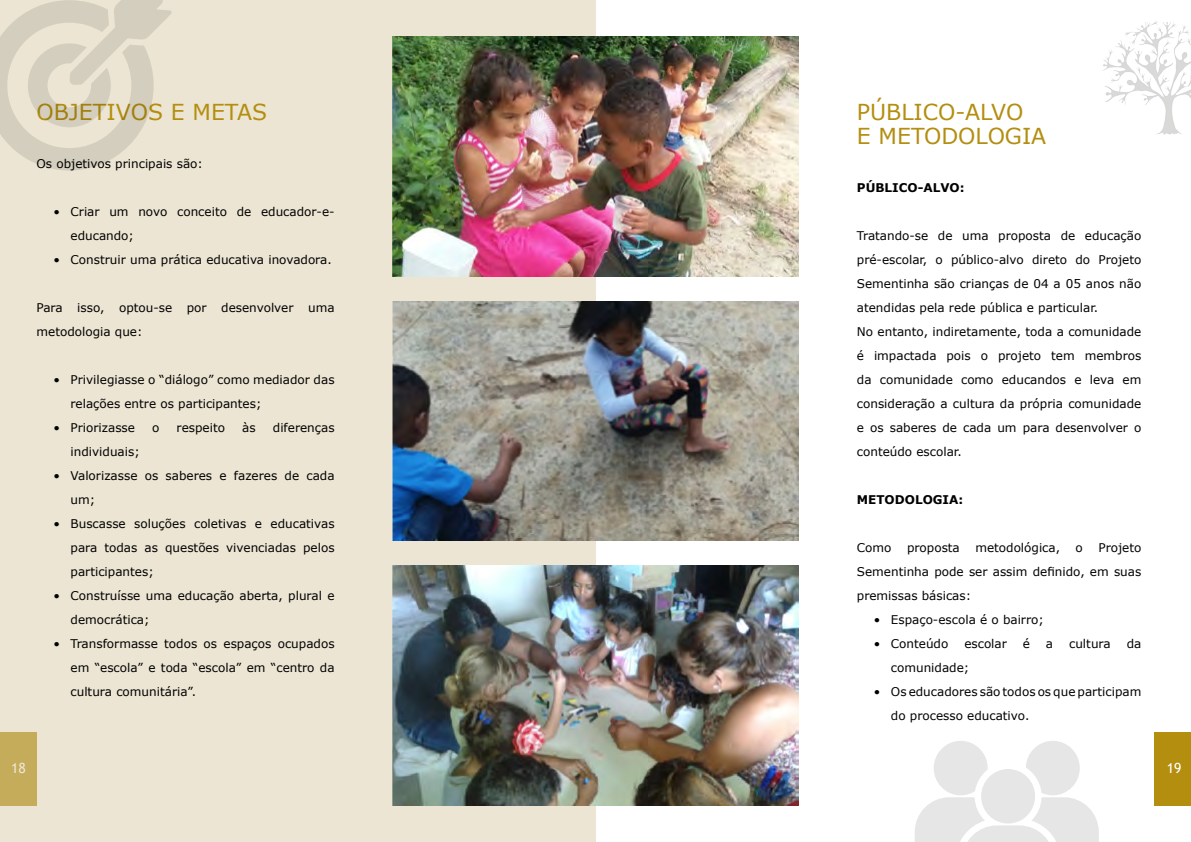
<style>
.page{position:relative;width:1191px;height:842px;background:#fff}
.page>*{position:absolute;margin:0;border:0;box-sizing:border-box;transform-origin:0 0}
.t1{font:22px/24px "Verdana";color:#b38e0f}
.t2{font:14px "Trebuchet MS";color:#fff}
.t3{font:12px/24px "Verdana";color:#000}
.t4{font:700 12px "Verdana";color:#000}
</style>
<div class="page">
<div style="left:1155px;top:732px;width:36px;height:74px;background:#b38e0f"></div>
<img style="left:1103px;top:21px;width:88px;height:114px">
<div style="left:0;top:0;width:595px;height:842px;background:#ece5d3"></div>
<img style="left:392px;top:37px;width:406px;height:239px">
<img style="left:392px;top:301px;width:406px;height:240px">
<img style="left:392px;top:566px;width:406px;height:239px">
<svg style="left:915px;top:741px;width:183px;height:101px"></svg>
<svg style="left:0;top:0;width:172px;height:171px"></svg>
<h1 class="t1" style="left:36px;top:100px;width:232px">OBJETIVOS E METAS</h1>
<p class="t3" style="left:36px;top:152px;width:168px">Os objetivos principais são:</p>
<p class="t3" style="left:71px;top:200px;width:265px;text-indent:-17px">• Criar um novo conceito de educador-e&shy;educando;</p>
<p class="t3" style="left:54px;top:248px;width:280px">• Construir uma prática educativa inovadora.</p>
<p class="t3" style="left:36px;top:296px;width:299px">Para isso, optou-se por desenvolver uma metodologia que:</p>
<p class="t3" style="left:70px;top:368px;width:265px;text-indent:-17px">• Privilegiasse o “diálogo” como mediador das relações entre os participantes;</p>
<p class="t3" style="left:53px;top:416px;width:83px">• Priorizasse</p>
<p class="t3" style="left:152px;top:416px;width:9px">o</p>
<p class="t3" style="left:177px;top:416px;width:50px">respeito</p>
<p class="t3" style="left:242px;top:416px;width:15px">às</p>
<p class="t3" style="left:273px;top:416px;width:63px">diferenças</p>
<p class="t3" style="left:70px;top:440px;width:71px">individuais;</p>
<p class="t3" style="left:70px;top:464px;width:265px;text-indent:-17px">• Valorizasse os saberes e fazeres de cada um;</p>
<p class="t3" style="left:70px;top:512px;width:265px;text-align:justify;text-indent:-17px">• Buscasse soluções coletivas e educativas para todas as questões vivenciadas pelos participantes;</p>
<p class="t3" style="left:70px;top:584px;width:265px;text-indent:-17px">• Construísse uma educação aberta, plural e democrática;</p>
<p class="t3" style="left:70px;top:632px;width:265px;text-align:justify;text-indent:-17px">• Transformasse todos os espaços ocupados em “escola” e toda “escola” em “centro da cultura comunitária”.</p>
<h1 class="t1" style="left:857px;top:100px;width:191px">PÚBLICO-ALVO<br>E METODOLOGIA</h1>
<p class="t4" style="left:857px;top:179px;width:109px">PÚBLICO-ALVO:</p>
<p class="t3" style="left:857px;top:224px;width:286px">Tratando-se de uma proposta de educação pré-escolar, o público-alvo direto do Projeto Sementinha são crianças de 04 a 05 anos não atendidas pela rede pública e particular.<br>No entanto, indiretamente, toda a comunidade é impactada pois o projeto tem membros da comunidade como educandos e leva em consideração a cultura da própria comunidade e os saberes de cada um para desenvolver o conteúdo escolar.</p>
<p class="t4" style="left:857px;top:491px;width:108px">METODOLOGIA:</p>
<p class="t3" style="left:857px;top:536px;width:36px">Como</p>
<p class="t3" style="left:907px;top:536px;width:54px">proposta</p>
<p class="t3" style="left:975px;top:536px;width:86px">metodológica,</p>
<p class="t3" style="left:1075px;top:536px;width:9px">o</p>
<p class="t3" style="left:857px;top:536px;width:286px;text-align:justify;text-indent:241px">Projeto Sementinha pode ser assim definido, em suas premissas básicas:</p>
<p class="t3" style="left:874px;top:608px;width:172px">• Espaço-escola é o bairro;</p>
<p class="t3" style="left:874px;top:632px;width:76px">• Conteúdo</p>
<p class="t3" style="left:964px;top:632px;width:44px">escolar</p>
<p class="t3" style="left:1022px;top:632px;width:9px">é</p>
<p class="t3" style="left:1046px;top:632px;width:9px">a</p>
<p class="t3" style="left:1069px;top:632px;width:43px">cultura</p>
<p class="t3" style="left:1126px;top:632px;width:16px">da</p>
<p class="t3" style="left:891px;top:656px;width:80px">comunidade;</p>
<p class="t3" style="left:891px;top:680px;width:252px;text-indent:-17px">• Os educadores são todos os que participam do processo educativo.</p>
<p class="t2" style="left:11px;top:759px;width:16px">18</p>
<p class="t2" style="left:1166px;top:760px;width:16px">19</p>
</div>
